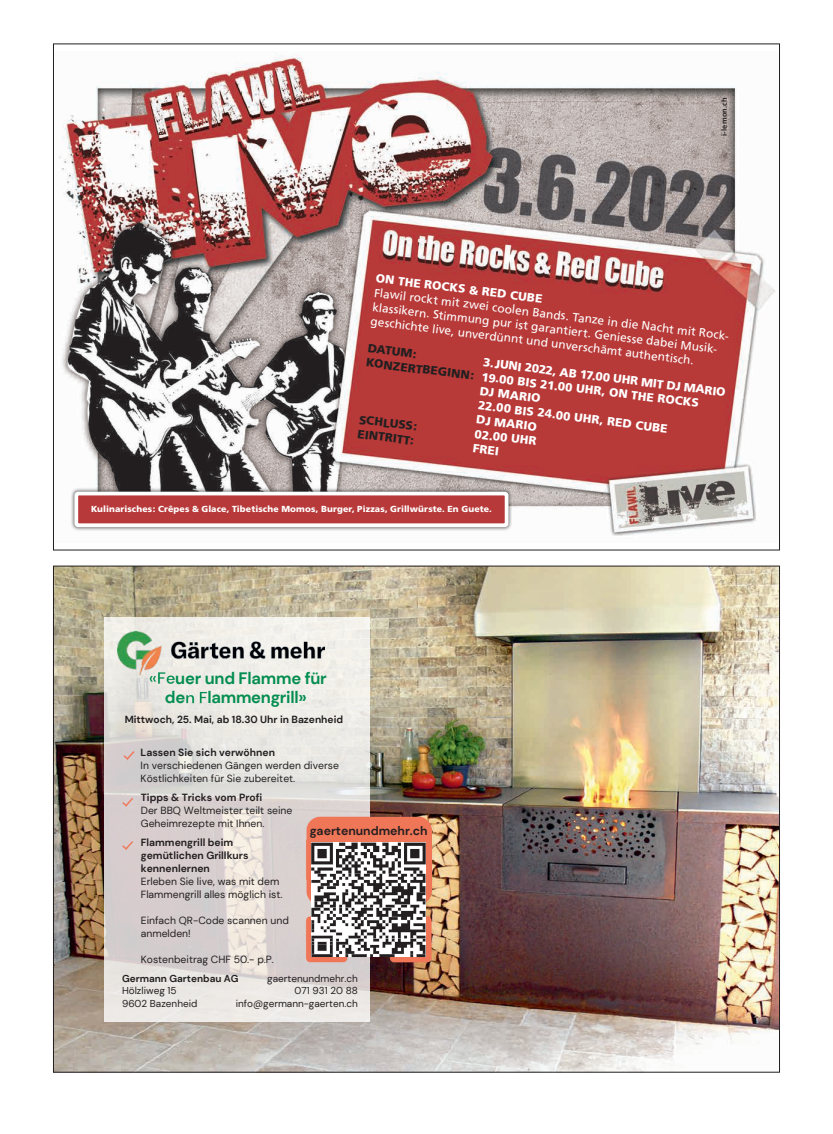
<style>
.page{position:relative;width:833px;height:1134px;background:#fff}
.page>*{position:absolute;margin:0;border:0;box-sizing:border-box;transform-origin:0 0}
.t1{font:700 16.5px/19.8px "DM Sans";letter-spacing:-.015em;color:#028d50;text-align:center}
.t2{font:700 12.25px "DM Sans";color:#231f20}
.t3{font:11.88px/14.4px "Frutiger";color:#fff}
.t4{font:900 11.88px/14.4px "Frutiger";color:#fff}
.t5{font:900 11.88px/14.4px "Frutiger";color:#231f20}
.t6{font:10.38px/13px "DM Sans";color:#231f20}
.t7{font:700 10.38px/13px "DM Sans";color:#231f20}
.t8{font:700 10.25px "DM Sans";color:#231f20}
.t9{font:10px/12.5px "DM Sans";color:#231f20;text-align:right}
.t10{font:700 10px "DM Sans";color:#231f20}
.t11{font:900 8.75px "Frutiger";letter-spacing:.015em;color:#fff}
.t12{font:700 7.5px "Frutiger";letter-spacing:.025em;color:#231f20}
</style>
<div class="page">
<img style="left:59px;top:53px;width:716px;height:483px">
<div style="left:70px;top:488px;width:442px;height:43px;background:#231f20;opacity:.75"></div>
<div style="left:76px;top:493px;width:430px;height:32px;background:#b73939;border-radius:2px"></div>
<div style="left:74px;top:492px;width:434px;height:35px;border:4px solid #fff;border-radius:2px"></div>
<img style="left:55px;top:568px;width:723px;height:502px">
<svg style="left:104px;top:617px;width:265px;height:405px;background:#e2ddda"></svg>
<img style="left:118px;top:631px;width:207px;height:44px">
<svg style="left:123px;top:751px;width:12px;height:9px"></svg>
<svg style="left:122px;top:798px;width:11px;height:9px"></svg>
<svg style="left:122px;top:841px;width:11px;height:9px"></svg>
<svg style="left:306px;top:816px;width:126px;height:146px"></svg>
<svg style="left:149px;top:672px;width:26px;height:12px"></svg>
<svg style="left:186px;top:695px;width:8px;height:8px"></svg>
<svg style="left:200px;top:692px;width:7px;height:11px"></svg>
<p class="t12" style="left:720px;top:136px;width:40px;rotate:-90deg">i-lemon.ch</p>
<p class="t4" style="left:377px;top:271px;width:169px;rotate:7deg">ON THE ROCKS &amp; RED CUBE</p>
<p class="t3" style="left:375px;top:285px;width:361px;rotate:7deg">Flawil rockt mit zwei coolen Bands. Tanze in die Nacht mit Rock&shy;klassikern. Stimmung pur ist garantiert. Geniesse dabei Musik&shy;geschichte live, unverdünnt und unverschämt authentisch.</p>
<p class="t5" style="left:369px;top:341px;width:110px;rotate:7deg">DATUM:<br>KONZERTBEGINN:</p>
<p class="t4" style="left:484px;top:355px;width:245px;rotate:7deg">3. JUNI 2022, AB 17.00 UHR MIT DJ MARIO<br>19.00 BIS 21.00 UHR, ON THE ROCKS<br>DJ MARIO<br>22.00 BIS 24.00 UHR, RED CUBE</p>
<p class="t5" style="left:360px;top:412px;width:60px;rotate:7deg">SCHLUSS:</p>
<p class="t4" style="left:477px;top:412px;width:63px;rotate:7deg">DJ MARIO</p>
<p class="t5" style="left:358px;top:427px;width:58px;rotate:7deg">EINTRITT:</p>
<p class="t4" style="left:475px;top:426px;width:64px;rotate:7deg">02.00 UHR<br>FREI</p>
<p class="t11" style="left:91px;top:504px;width:402px">Kulinarisches: Crêpes &amp; Glace, Tibetische Momos, Burger, Pizzas, Grillwürste. En Guete.</p>
<h1 class="t1" style="left:149px;top:668px;width:180px">«Feuer und Flamme für den Flammengrill»</h1>
<p class="t8" style="left:125px;top:713px;width:220px">Mittwoch, 25. Mai, ab 18.30 Uhr in Bazenheid</p>
<p class="t7" style="left:141px;top:746px;width:136px">Lassen Sie sich verwöhnen</p>
<p class="t6" style="left:141px;top:759px;width:200px">In verschiedenen Gängen werden diverse<br>Köstlichkeiten für Sie zubereitet.</p>
<p class="t7" style="left:141px;top:791px;width:123px">Tipps &amp; Tricks vom Profi</p>
<p class="t6" style="left:141px;top:804px;width:153px">Der BBQ Weltmeister teilt seine<br>Geheimrezepte mit Ihnen.</p>
<p class="t7" style="left:141px;top:836px;width:109px">Flammengrill beim gemütlichen Grillkurs kennenlernen</p>
<p class="t6" style="left:141px;top:875px;width:143px">Erleben Sie live, was mit dem<br>Flammengrill alles möglich ist.</p>
<p class="t6" style="left:141px;top:914px;width:150px">Einfach QR-Code scannen und anmelden!</p>
<p class="t6" style="left:141px;top:953px;width:135px">Kostenbeitrag CHF 50.- p.P.</p>
<p class="t2" style="left:310px;top:823px;width:119px">gaertenundmehr.ch</p>
<p class="t9" style="left:236px;top:972px;width:124px">gaertenundmehr.ch<br>071 931 20 88 info@germann-gaerten.ch</p>
<p class="t10" style="left:122px;top:972px;width:118px">Germann Gartenbau AG</p>
<p class="t9" style="left:122px;top:984px;width:77px;text-align:left">Hölzliweg 15<br>9602 Bazenheid</p>
</div>
